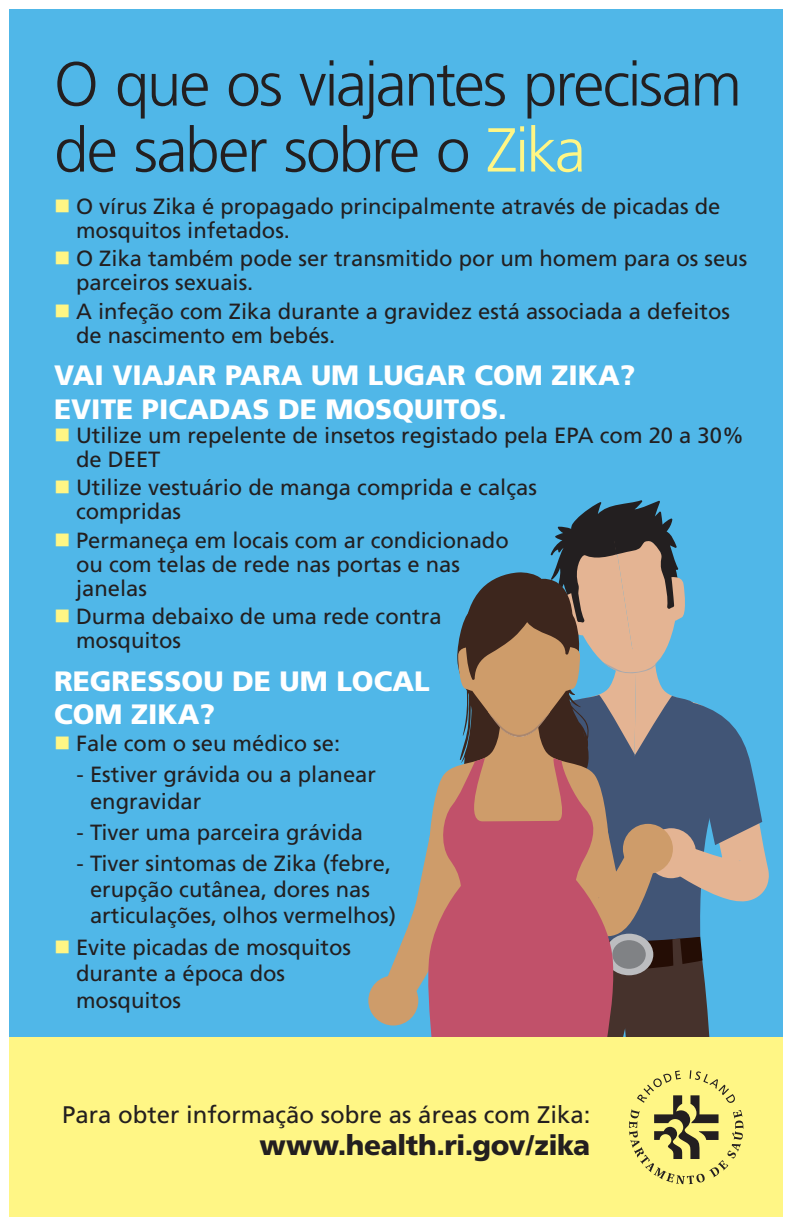
<style>
.page{position:relative;width:792px;height:1224px;background:#fff}
.page>*{position:absolute;margin:0;border:0;box-sizing:border-box;transform-origin:0 0}
.t1{font:300 62px "Frutiger";letter-spacing:-.035em;color:#231f20}
.t2{font:900 28px/33.6px "Frutiger";color:#fff}
.t3{font:900 28px "Frutiger";letter-spacing:-.02em;color:#231f20}
.t4{font:24px "Frutiger";color:#231f20}
.t5{font:22px/24px "Frutiger";color:#231f20}
.s1{color:#fff685}
</style>
<div class="page">
<div style="left:9px;top:1037px;width:774px;height:180px;background:#fff685"></div>
<div style="left:9px;top:9px;width:774px;height:1028px;background:#50b7e8"></div>
<svg style="left:629px;top:1070px;width:114px;height:114px"></svg>
<div style="left:368px;top:976px;width:50px;height:50px;background:#ce9c6a;border-radius:50%"></div>
<svg style="left:379px;top:500px;width:390px;height:537px"></svg>
<p class="t1" style="left:54px;top:49px;width:690px">O que os viajantes precisam</p>
<p class="t1" style="left:54px;top:115px;width:533px">de saber sobre o <span class="s1">Zika</span></p>
<p class="t5" style="left:76px;top:194px;width:646px;text-indent:-22px"><span class="s1">■</span> O vírus Zika é propagado principalmente através de picadas de mosquitos infetados.</p>
<p class="t5" style="left:76px;top:247px;width:673px;text-indent:-22px"><span class="s1">■</span> O Zika também pode ser transmitido por um homem para os seus parceiros sexuais.</p>
<p class="t5" style="left:76px;top:299px;width:656px;text-indent:-22px"><span class="s1">■</span> A infeção com Zika durante a gravidez está associada a defeitos de nascimento em bebés.</p>
<p class="t2" style="left:54px;top:358px;width:583px">VAI VIAJAR PARA UM LUGAR COM ZIKA?</p>
<p class="t2" style="left:54px;top:392px;width:454px">EVITE PICADAS DE MOSQUITOS.</p>
<p class="t5" style="left:76px;top:423px;width:669px;text-indent:-22px"><span class="s1">■</span> Utilize um repelente de insetos registado pela EPA com 20 a 30% de DEET</p>
<p class="t5" style="left:76px;top:476px;width:462px;text-indent:-22px"><span class="s1">■</span> Utilize vestuário de manga comprida e calças compridas</p>
<p class="t5" style="left:76px;top:528px;width:434px;text-indent:-22px"><span class="s1">■</span> Permaneça em locais com ar condicionado ou com telas de rede nas portas e nas janelas</p>
<p class="t5" style="left:76px;top:605px;width:367px;text-indent:-22px"><span class="s1">■</span> Durma debaixo de uma rede contra mosquitos</p>
<p class="t2" style="left:54px;top:664px;width:377px">REGRESSOU DE UM LOCAL<br>COM ZIKA?</p>
<p class="t5" style="left:54px;top:732px;width:288px"><span class="s1">■</span> Fale com o seu médico se:</p>
<p class="t5" style="left:90px;top:762px;width:288px;line-height:26.4px;text-indent:-14px">- Estiver grávida ou a planear engravidar</p>
<p class="t5" style="left:76px;top:820px;width:288px">- Tiver uma parceira grávida</p>
<p class="t5" style="left:90px;top:850px;width:307px;line-height:26.4px;text-indent:-14px">- Tiver sintomas de Zika (febre, erupção cutânea, dores nas articulações, olhos vermelhos)</p>
<p class="t5" style="left:76px;top:934px;width:277px;line-height:26.4px;text-indent:-22px"><span class="s1">■</span> Evite picadas de mosquitos durante a época dos mosquitos</p>
<p class="t4" style="left:62px;top:1100px;width:530px">Para obter informação sobre as áreas com Zika:</p>
<p class="t3" style="left:260px;top:1128px;width:332px">www.health.ri.gov/zika</p>
</div>
